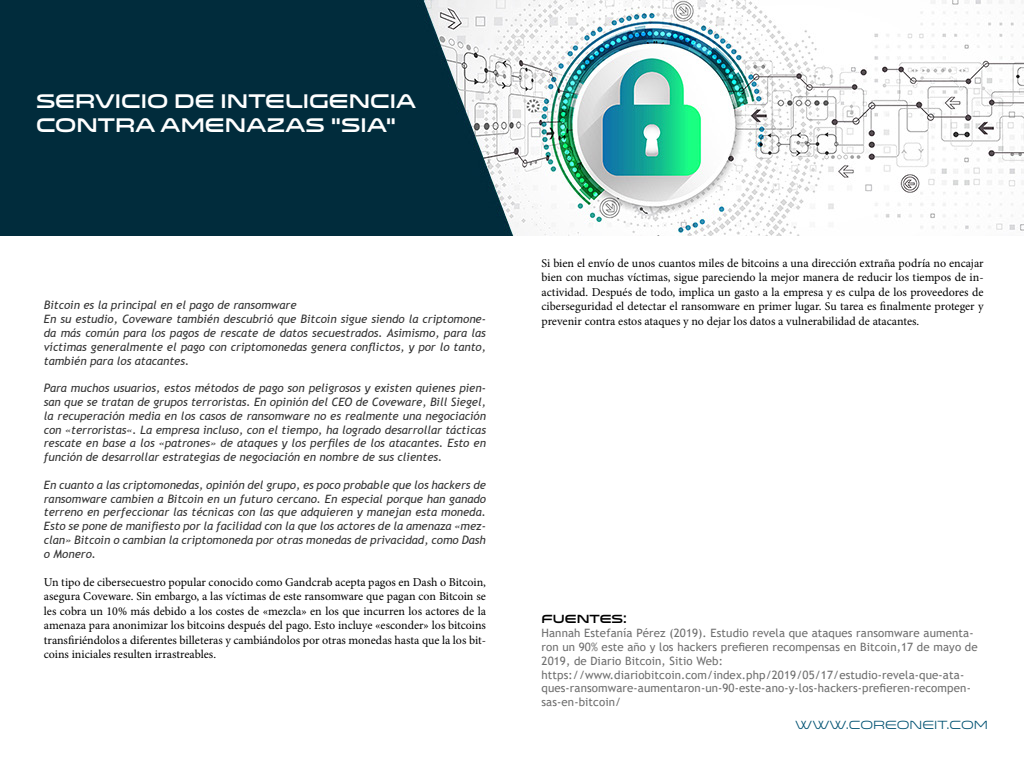
<style>
.page{position:relative;width:1024px;height:768px;background:#fff}
.page>*{position:absolute;margin:0;border:0;box-sizing:border-box;transform-origin:0 0}
.t1{font:20px/24px "Venera 900";color:#fff}
.t2{font:12px/14.4px "Minion Pro";color:#000;text-align:justify}
.t3{font:12px "Venera 500";color:#005272}
.t4{font:12px "Venera 900";color:#000}
.t5{font:italic 11.5px/13.8px "Trebuchet MS";color:#333;text-align:justify}
.t6{font:11.5px/13.8px "Trebuchet MS";letter-spacing:.01em;color:#6e6e6e}
</style>
<div class="page">
<img style="left:0;top:0;width:1024px;height:236px">
<h1 class="t1" style="left:36px;top:89px;width:382px">SERVICIO DE INTELIGENCIA<br>CONTRA AMENAZAS “SIA”</h1>
<p class="t5" style="left:44px;top:299px;width:254px">Bitcoin es la principal en el pago de ransomware</p>
<p class="t5" style="left:44px;top:312px;width:444px">En su estudio, Coveware también descubrió que Bitcoin sigue siendo la criptomone&shy;da más común para los pagos de rescate de datos secuestrados. Asimismo, para las víctimas generalmente el pago con criptomonedas genera conflictos, y por lo tanto, también para los atacantes.</p>
<p class="t5" style="left:44px;top:381px;width:444px">Para muchos usuarios, estos métodos de pago son peligrosos y existen quienes pien&shy;san que se tratan de grupos terroristas. En opinión del CEO de Coveware, Bill Siegel, la recuperación media en los casos de ransomware no es realmente una negociación con «terroristas«. La empresa incluso, con el tiempo, ha logrado desarrollar tácticas rescate en base a los «patrones» de ataques y los perfiles de los atacantes. Esto en función de desarrollar estrategias de negociación en nombre de sus clientes.</p>
<p class="t5" style="left:44px;top:478px;width:444px">En cuanto a las criptomonedas, opinión del grupo, es poco probable que los hackers de ransomware cambien a Bitcoin en un futuro cercano. En especial porque han ganado terreno en perfeccionar las técnicas con las que adquieren y manejan esta moneda.<br>Esto se pone de manifiesto por la facilidad con la que los actores de la amenaza «mez&shy;clan» Bitcoin o cambian la criptomoneda por otras monedas de privacidad, como Dash o Monero.</p>
<p class="t2" style="left:44px;top:575px;width:444px">Un tipo de cibersecuestro popular conocido como Gandcrab acepta pagos en Dash o Bitcoin, asegura Coveware. Sin embargo, a las víctimas de este ransomware que pagan con Bitcoin se les cobra un 10% más debido a los costes de «mezcla» en los que incurren los actores de la amenaza para anonimizar los bitcoins después del pago. Esto incluye «esconder» los bitcoins transfiriéndolos a diferentes billeteras y cambiándolos por otras monedas hasta que la los bit&shy;coins iniciales resulten irrastreables.</p>
<p class="t2" style="left:542px;top:256px;width:444px">Si bien el envío de unos cuantos miles de bitcoins a una dirección extraña podría no encajar bien con muchas víctimas, sigue pareciendo la mejor manera de reducir los tiempos de in&shy;actividad. Después de todo, implica un gasto a la empresa y es culpa de los proveedores de ciberseguridad el detectar el ransomware en primer lugar. Su tarea es finalmente proteger y prevenir contra estos ataques y no dejar los datos a vulnerabilidad de atacantes.</p>
<p class="t4" style="left:542px;top:612px;width:87px">FUENTES:</p>
<p class="t6" style="left:542px;top:626px;width:438px">Hannah Estefanía Pérez (2019). Estudio revela que ataques ransomware aumenta&shy;ron un 90% este año y los hackers prefieren recompensas en Bitcoin,17 de mayo de<br>2019, de Diario Bitcoin, Sitio Web:</p>
<p class="t6" style="left:542px;top:668px;width:431px">https://www.diariobitcoin.com/index.php/2019/05/17/estudio-revela-que-ata&shy;ques-ransomware-aumentaron-un-90-este-ano-y-los-hackers-prefieren-recompen&shy;sas-en-bitcoin/</p>
<p class="t3" style="left:795px;top:718px;width:194px">WWW.COREONEIT.COM</p>
</div>
